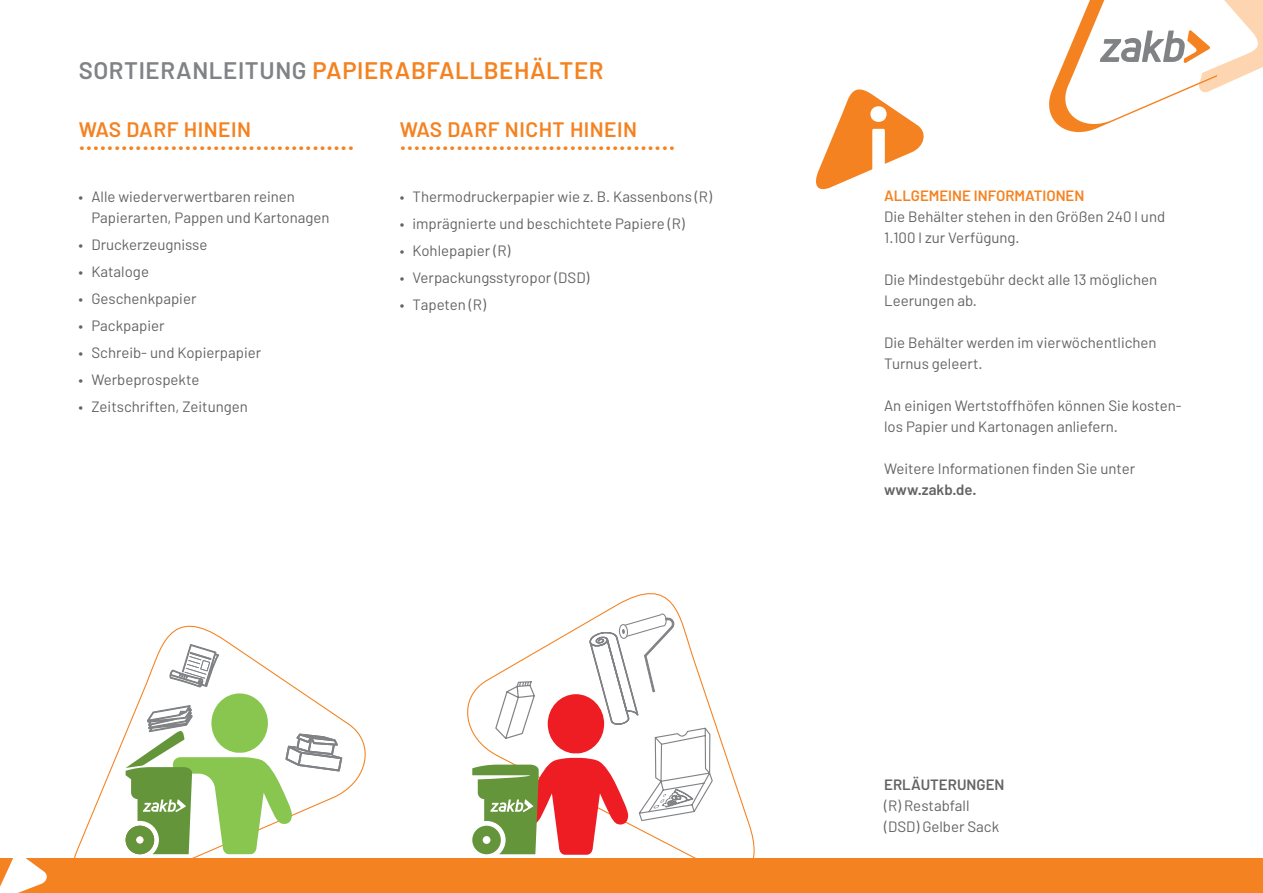
<style>
.page{position:relative;width:1263px;height:893px;background:#fff}
.page>*{position:absolute;margin:0;border:0;box-sizing:border-box;transform-origin:0 0}
.t1{font:600 108px "Barlow";color:#fff}
.t2{font:600 24px "Barlow";letter-spacing:.025em;color:#f58220}
.t3{font:600 21px "Barlow";letter-spacing:.025em;color:#f58220}
.t4{font:15px/21px "Barlow";color:#636366}
.t5{font:600 15px "Barlow";color:#636366}
.t6{font:600 15px "Barlow";color:#f58220}
.s1{color:#808285}
</style>
<div class="page">
<svg style="left:62px;top:625px;width:316px;height:234px"></svg>
<svg style="left:455px;top:593px;width:308px;height:266px"></svg>
<svg style="left:1049px;top:0;width:214px;height:132px"></svg>
<svg style="left:816px;top:89px;width:108px;height:101px"></svg>
<div style="left:0;top:859px;width:1263px;height:34px;background:#f58220"></div>
<svg style="left:0;top:858px;width:49px;height:35px"></svg>
<svg style="left:472px;top:613px;width:241px;height:242px"></svg>
<svg style="left:170px;top:644px;width:49px;height:43px"></svg>
<svg style="left:126px;top:693px;width:216px;height:161px"></svg>
<h2 class="t2" style="left:79px;top:56px;width:526px"><span class="s1">SORTIERANLEITUNG</span> PAPIERABFALLBEHÄLTER</h2>
<h3 class="t3" style="left:79px;top:116px;width:174px">WAS DARF HINEIN</h3>
<h3 class="t3" style="left:400px;top:116px;width:239px">WAS DARF NICHT HINEIN</h3>
<h2 class="t2" style="left:79px;top:127px;width:277px">.......................................</h2>
<h2 class="t2" style="left:400px;top:127px;width:277px">.......................................</h2>
<p class="t4" style="left:91px;top:185px;width:240px;text-indent:-13px">• Alle wiederverwertbaren reinen<br>Papierarten, Pappen und Kartonagen</p>
<p class="t4" style="left:79px;top:233px;width:130px">• Druckerzeugnisse</p>
<p class="t4" style="left:79px;top:260px;width:72px">• Kataloge</p>
<p class="t4" style="left:79px;top:287px;width:119px">• Geschenkpapier</p>
<p class="t4" style="left:79px;top:314px;width:87px">• Packpapier</p>
<p class="t4" style="left:79px;top:341px;width:184px">• Schreib- und Kopierpapier</p>
<p class="t4" style="left:79px;top:368px;width:122px">• Werbeprospekte</p>
<p class="t4" style="left:79px;top:395px;width:171px">• Zeitschriften, Zeitungen</p>
<p class="t4" style="left:400px;top:185px;width:314px">• Thermodruckerpapier wie z. B. Kassenbons (R)</p>
<p class="t4" style="left:400px;top:212px;width:287px">• imprägnierte und beschichtete Papiere (R)</p>
<p class="t4" style="left:400px;top:239px;width:112px">• Kohlepapier (R)</p>
<p class="t4" style="left:400px;top:266px;width:191px">• Verpackungsstyropor (DSD)</p>
<p class="t4" style="left:400px;top:293px;width:88px">• Tapeten (R)</p>
<h1 class="t1" style="left:865px;top:78px;width:29px">i</h1>
<p class="t6" style="left:884px;top:187px;width:202px">ALLGEMEINE INFORMATIONEN</p>
<p class="t4" style="left:884px;top:206px;width:283px">Die Behälter stehen in den Größen 240 l und<br>1.100 l zur Verfügung.</p>
<p class="t4" style="left:884px;top:269px;width:275px">Die Mindestgebühr deckt alle 13 möglichen<br>Leerungen ab.</p>
<p class="t4" style="left:884px;top:332px;width:274px">Die Behälter werden im vierwöchentlichen<br>Turnus geleert.</p>
<p class="t4" style="left:884px;top:395px;width:299px">An einigen Wertstoffhöfen können Sie kosten&shy;los Papier und Kartonagen anliefern.</p>
<p class="t4" style="left:884px;top:458px;width:253px">Weitere Informationen finden Sie unter</p>
<p class="t5" style="left:884px;top:481px;width:94px">www.zakb.de.</p>
<p class="t5" style="left:884px;top:775px;width:122px">ERLÄUTERUNGEN</p>
<p class="t4" style="left:884px;top:794px;width:117px">(R) Restabfall (DSD) Gelber Sack</p>
</div>
